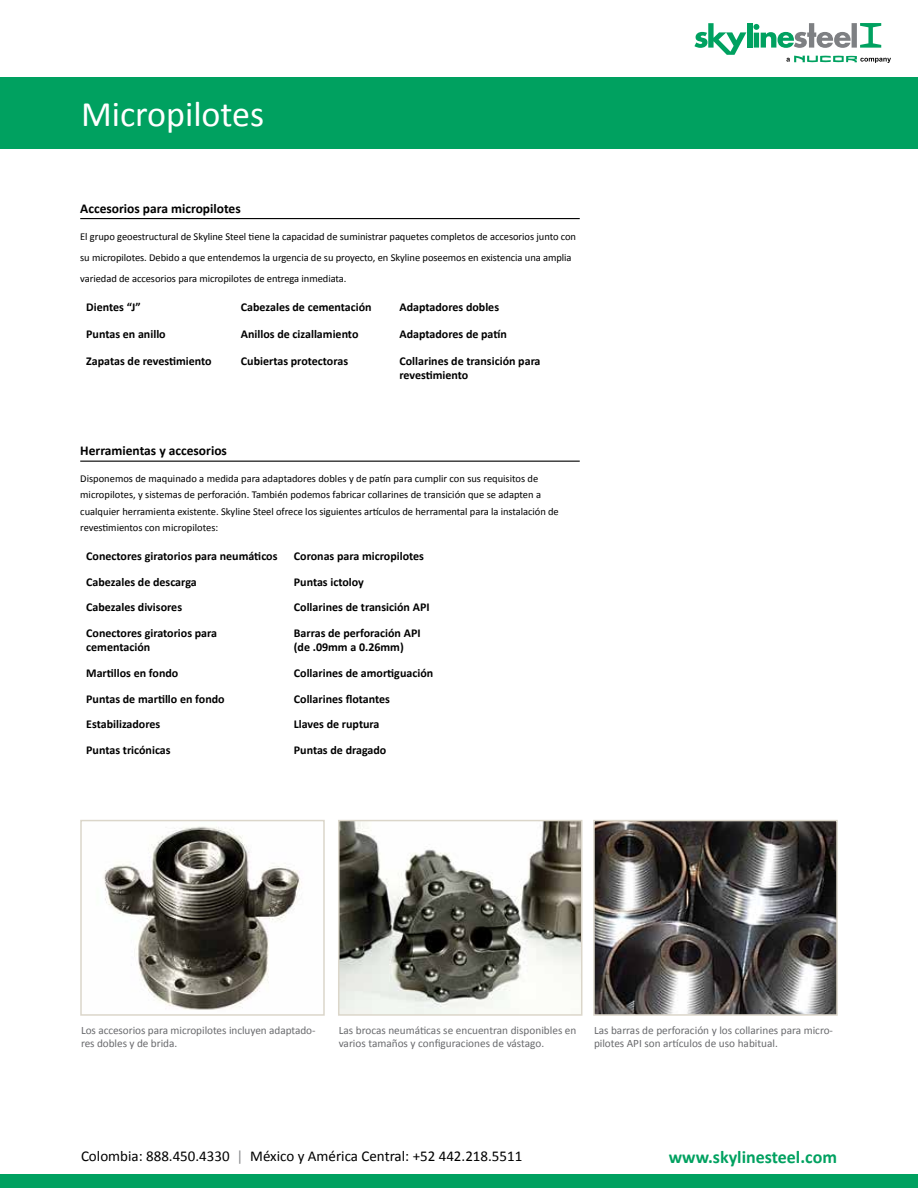
<style>
.page{position:relative;width:918px;height:1188px;background:#fff}
.page>*{position:absolute;margin:0;border:0;box-sizing:border-box;transform-origin:0 0}
.t1{font:36px "Calibri";color:#fff}
.t2{font:700 18px "Calibri";color:#00a160}
.t3{font:15px "Calibri";color:#000}
.t4{font:700 13.5px "Calibri";color:#000}
.t5{font:700 12px/14.4px "Calibri";color:#000}
.t6{font:11.25px/13.5px "Calibri";color:#696a6d}
.t7{font:10.5px/16.5px "Calibri";letter-spacing:-.005em;color:#000}
.s1{color:#8a8c8e}
</style>
<div class="page">
<div style="left:0;top:1174px;width:918px;height:14px;background:#00a160"></div>
<div style="left:0;top:77px;width:918px;height:71px;background:#00a160"></div>
<svg style="left:694px;top:23px;width:52px;height:32px"></svg>
<div style="left:747px;top:23px;width:5px;height:25px;background:#00a160"></div>
<svg style="left:753px;top:23px;width:98px;height:25px"></svg>
<div style="left:852px;top:23px;width:5px;height:25px;background:#7e8083"></div>
<svg style="left:860px;top:23px;width:21px;height:25px"></svg>
<svg style="left:786px;top:56px;width:105px;height:7px"></svg>
<hr style="left:80px;top:218px;width:500px;height:1px;background:#000">
<hr style="left:80px;top:461px;width:500px;height:1px;background:#000">
<img style="left:103px;top:826px;width:197px;height:184px">
<div style="left:80px;top:820px;width:245px;height:196px;border:2px solid #dbd6ca"></div>
<img style="left:341px;top:823px;width:238px;height:190px">
<div style="left:338px;top:820px;width:244px;height:196px;border:2px solid #dbd6ca"></div>
<img style="left:596px;top:823px;width:239px;height:190px">
<div style="left:593px;top:820px;width:245px;height:196px;border:2px solid #dbd6ca"></div>
<h1 class="t1" style="left:81px;top:91px;width:185px">Micropilotes</h1>
<p class="t4" style="left:80px;top:200px;width:162px">Accesorios para micropilotes</p>
<p class="t7" style="left:80px;top:226px;width:497px;line-height:21px">El grupo geoestructural de Skyline Steel tiene la capacidad de suministrar paquetes completos de accesorios junto con su micropilotes. Debido a que entendemos la urgencia de su proyecto, en Skyline poseemos en existencia una amplia variedad de accesorios para micropilotes de entrega inmediata.</p>
<p class="t5" style="left:86px;top:300px;width:56px">Dientes “J”</p>
<p class="t5" style="left:241px;top:300px;width:132px">Cabezales de cementación</p>
<p class="t5" style="left:399px;top:300px;width:101px">Adaptadores dobles</p>
<p class="t5" style="left:86px;top:327px;width:81px">Puntas en anillo</p>
<p class="t5" style="left:241px;top:327px;width:119px">Anillos de cizallamiento</p>
<p class="t5" style="left:399px;top:327px;width:109px">Adaptadores de patín</p>
<p class="t5" style="left:86px;top:354px;width:127px">Zapatas de revestimiento</p>
<p class="t5" style="left:241px;top:354px;width:109px">Cubiertas protectoras</p>
<p class="t5" style="left:399px;top:354px;width:143px">Collarines de transición para revestimiento</p>
<p class="t4" style="left:80px;top:442px;width:148px">Herramientas y accesorios</p>
<p class="t7" style="left:80px;top:470px;width:480px">Disponemos de maquinado a medida para adaptadores dobles y de patín para cumplir con sus requisitos de micropilotes, y sistemas de perforación. También podemos fabricar collarines de transición que se adapten a cualquier herramienta existente. Skyline Steel ofrece los siguientes artículos de herramental para la instalación de revestimientos con micropilotes:</p>
<p class="t5" style="left:86px;top:549px;width:193px">Conectores giratorios para neumáticos</p>
<p class="t5" style="left:294px;top:549px;width:132px">Coronas para micropilotes</p>
<p class="t5" style="left:86px;top:575px;width:112px">Cabezales de descarga</p>
<p class="t5" style="left:294px;top:575px;width:72px">Puntas ictoloy</p>
<p class="t5" style="left:86px;top:600px;width:97px">Cabezales divisores</p>
<p class="t5" style="left:294px;top:600px;width:137px">Collarines de transición API</p>
<p class="t5" style="left:86px;top:625px;width:132px">Conectores giratorios para cementación</p>
<p class="t5" style="left:294px;top:625px;width:128px">Barras de perforación API (de .09mm a 0.26mm)</p>
<p class="t5" style="left:86px;top:666px;width:94px">Martillos en fondo</p>
<p class="t5" style="left:294px;top:666px;width:141px">Collarines de amortiguación</p>
<p class="t5" style="left:86px;top:691px;width:140px">Puntas de martillo en fondo</p>
<p class="t5" style="left:294px;top:691px;width:98px">Collarines flotantes</p>
<p class="t5" style="left:86px;top:717px;width:76px">Estabilizadores</p>
<p class="t5" style="left:294px;top:717px;width:87px">Llaves de ruptura</p>
<p class="t5" style="left:86px;top:742px;width:86px">Puntas tricónicas</p>
<p class="t5" style="left:294px;top:742px;width:94px">Puntas de dragado</p>
<p class="t6" style="left:81px;top:1023px;width:236px">Los accesorios para micropilotes incluyen adaptado&shy;res dobles y de brida.</p>
<p class="t6" style="left:594px;top:1023px;width:241px">Las barras de perforación y los collarines para micro&shy;pilotes API son artículos de uso habitual.</p>
<p class="t6" style="left:339px;top:1023px;width:239px">Las brocas neumáticas se encuentran disponibles en varios tamaños y configuraciones de vástago.</p>
<h3 class="t3" style="left:81px;top:1146px;width:443px">Colombia: 888.450.4330 <span class="s1">|</span> México y América Central: +52 442.218.5511</h3>
<h2 class="t2" style="left:669px;top:1145px;width:170px">www.skylinesteel.com</h2>
</div>
